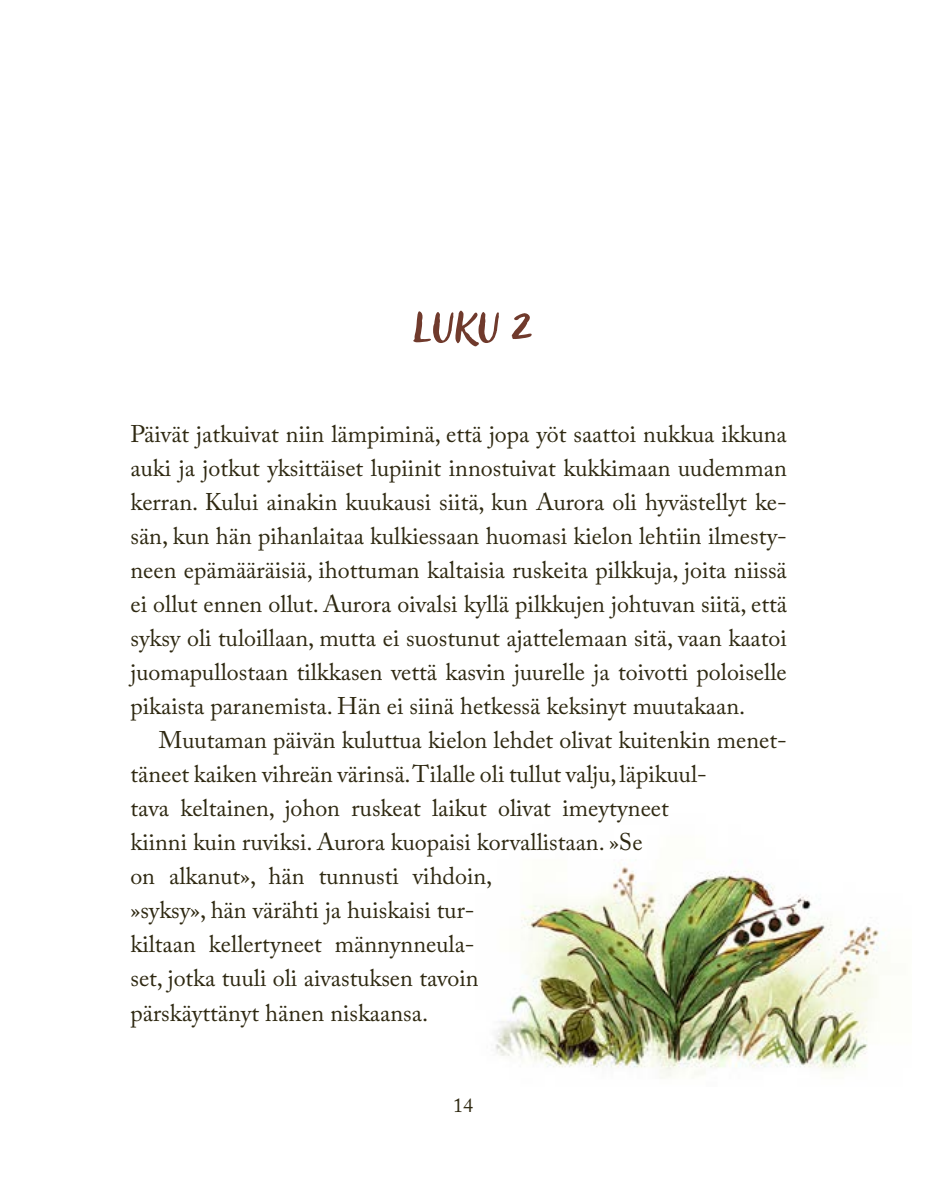
<style>
.page{position:relative;width:936px;height:1191px;background:#fff}
.page>*{position:absolute;margin:0;border:0;box-sizing:border-box;transform-origin:0 0}
.t1{font:56px "Adlery Pro Blockletter";color:#703a2c}
.t2{font:24px/34px "Adobe Caslon Pro";color:#2f2912;text-align:justify}
.t3{font:20px "Adobe Caslon Pro";color:#2f2912}
</style>
<div class="page">
<img style="left:495px;top:864px;width:390px;height:215px">
<h1 class="t1" style="left:413px;top:293px;width:120px">Luku 2</h1>
<p class="t2" style="left:130px;top:417px;width:658px">Päivät jatkuivat niin lämpiminä, että jopa yöt saattoi nukkua ikkuna auki ja jotkut yksittäiset lupiinit innostuivat kukkimaan uudemman kerran. Kului ainakin kuukausi siitä, kun Aurora oli hyvästellyt ke&shy;sän, kun hän pihanlaitaa kulkiessaan huomasi kielon lehtiin ilmesty&shy;neen epämääräisiä, ihottuman kaltaisia ruskeita pilkkuja, joita niissä ei ollut ennen ollut. Aurora oivalsi kyllä pilkkujen johtuvan siitä, että syksy oli tuloillaan, mutta ei suostunut ajattelemaan sitä, vaan kaatoi juomapullostaan tilkkasen vettä kasvin juurelle ja toivotti poloiselle pikaista paranemista. Hän ei siinä hetkessä keksinyt muutakaan.</p>
<p class="t2" style="left:130px;top:723px;width:657px;text-align:left;text-indent:28px">Muutaman päivän kuluttua kielon lehdet olivat kuitenkin menet&shy;täneet kaiken vihreän värinsä. Tilalle oli tullut valju, läpikuul-<br>tava keltainen, johon ruskeat laikut olivat imeytyneet<br>kiinni kuin ruviksi. Aurora kuopaisi korvallistaan. »Se<br>on alkanut», hän tunnusti vihdoin,<br>»syksy», hän värähti ja huiskaisi tur-<br>kiltaan kellertyneet männynneula-<br>set, jotka tuuli oli aivastuksen tavoin<br>pärskäyttänyt hänen niskaansa.</p>
<p class="t3" style="left:453px;top:1093px;width:21px">14</p>
</div>
